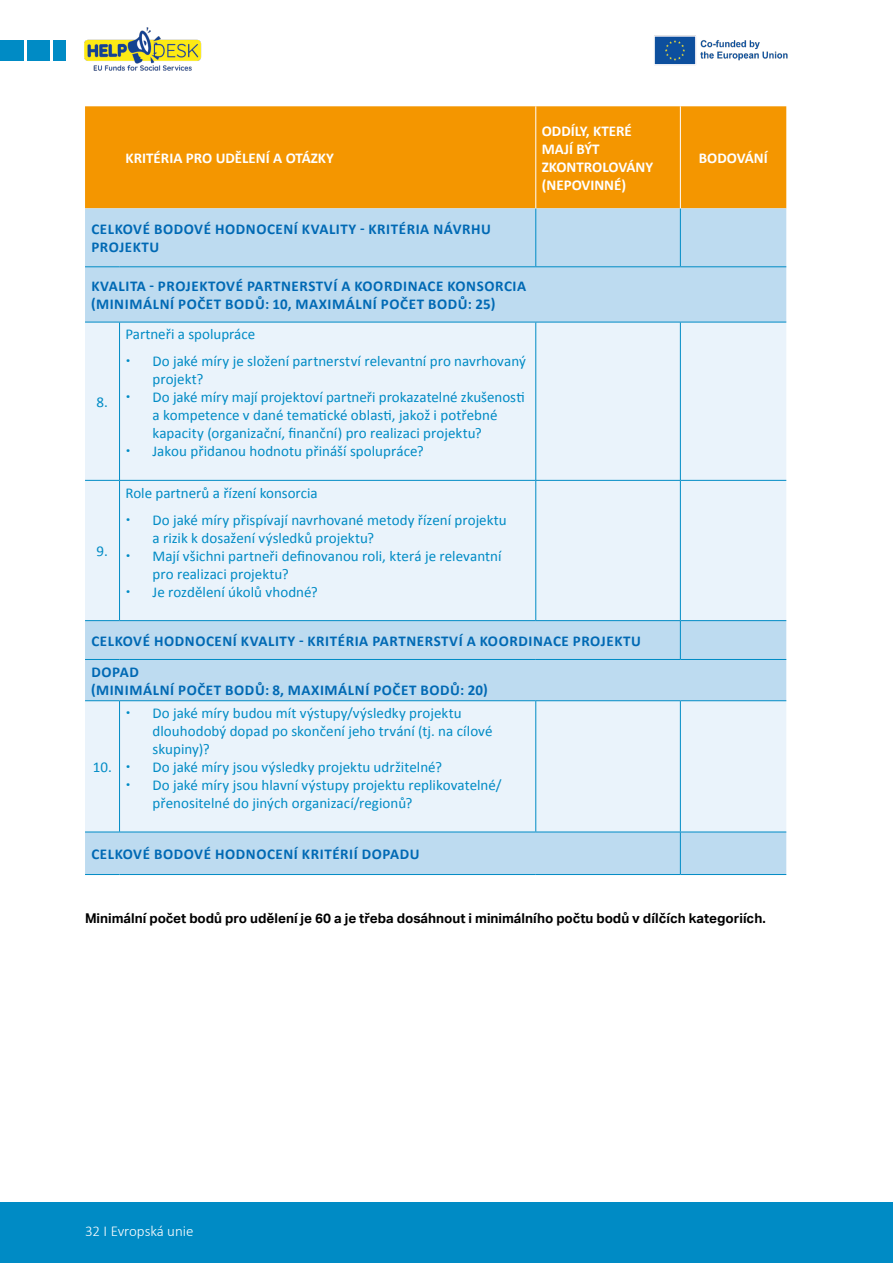
<style>
.page{position:relative;width:893px;height:1263px;background:#fff}
.page>*{position:absolute;margin:0;border:0;box-sizing:border-box;transform-origin:0 0}
.t1{font:15px/18px "Calibri";color:#008bc5}
.t2{font:700 15px/18px "Calibri";letter-spacing:.04em;color:#0069b4}
.t3{font:700 15px/18px "Calibri";color:#fff}
.t4{font:300 15px "Calibri";color:#fff}
.t5{font:700 13.5px "Aktiv Grotesk";color:#000}
</style>
<div class="page">
<div style="left:0;top:1202px;width:893px;height:61px;background:#008bc5"></div>
<div style="left:0;top:40px;width:23px;height:21px;background:#008bc5"></div>
<div style="left:27px;top:40px;width:22px;height:21px;background:#008bc5"></div>
<div style="left:53px;top:40px;width:13px;height:21px;background:#008bc5"></div>
<img style="left:654px;top:36px;width:134px;height:29px">
<img style="left:84px;top:27px;width:118px;height:44px">
<div style="left:85px;top:106px;width:701px;height:102px;background:#f49600"></div>
<div style="left:85px;top:208px;width:701px;height:666px;background:#bddbf0"></div>
<svg style="left:85px;top:323px;width:701px;height:509px;background:#e2eff9"></svg>
<hr style="left:535px;top:208px;width:1px;height:58px;background:#008bc5">
<hr style="left:680px;top:208px;width:1px;height:58px;background:#008bc5">
<hr style="left:85px;top:266px;width:35px;height:1px;background:#008bc5">
<hr style="left:120px;top:266px;width:416px;height:1px;background:#008bc5">
<hr style="left:536px;top:266px;width:144px;height:1px;background:#008bc5">
<hr style="left:680px;top:266px;width:106px;height:1px;background:#008bc5">
<hr style="left:85px;top:322px;width:35px;height:1px;background:#008bc5">
<hr style="left:120px;top:322px;width:416px;height:1px;background:#008bc5">
<hr style="left:119px;top:322px;width:1px;height:158px;background:#008bc5">
<hr style="left:536px;top:322px;width:144px;height:1px;background:#008bc5">
<hr style="left:535px;top:322px;width:1px;height:158px;background:#008bc5">
<hr style="left:680px;top:322px;width:106px;height:1px;background:#008bc5">
<hr style="left:680px;top:322px;width:1px;height:158px;background:#008bc5">
<hr style="left:85px;top:480px;width:35px;height:1px;background:#008bc5">
<hr style="left:120px;top:480px;width:416px;height:1px;background:#008bc5">
<hr style="left:119px;top:481px;width:1px;height:139px;background:#008bc5">
<hr style="left:536px;top:480px;width:144px;height:1px;background:#008bc5">
<hr style="left:535px;top:481px;width:1px;height:139px;background:#008bc5">
<hr style="left:680px;top:480px;width:106px;height:1px;background:#008bc5">
<hr style="left:680px;top:481px;width:1px;height:139px;background:#008bc5">
<hr style="left:85px;top:620px;width:35px;height:1px;background:#008bc5">
<hr style="left:120px;top:620px;width:416px;height:1px;background:#008bc5">
<hr style="left:536px;top:620px;width:144px;height:1px;background:#008bc5">
<hr style="left:680px;top:620px;width:106px;height:1px;background:#008bc5">
<hr style="left:680px;top:621px;width:1px;height:38px;background:#008bc5">
<hr style="left:85px;top:659px;width:35px;height:1px;background:#008bc5">
<hr style="left:120px;top:659px;width:416px;height:1px;background:#008bc5">
<hr style="left:536px;top:659px;width:144px;height:1px;background:#008bc5">
<hr style="left:680px;top:659px;width:106px;height:1px;background:#008bc5">
<hr style="left:85px;top:700px;width:35px;height:1px;background:#008bc5">
<hr style="left:120px;top:700px;width:416px;height:1px;background:#008bc5">
<hr style="left:119px;top:701px;width:1px;height:131px;background:#008bc5">
<hr style="left:536px;top:700px;width:144px;height:1px;background:#008bc5">
<hr style="left:535px;top:701px;width:1px;height:131px;background:#008bc5">
<hr style="left:680px;top:700px;width:106px;height:1px;background:#008bc5">
<hr style="left:680px;top:701px;width:1px;height:131px;background:#008bc5">
<hr style="left:85px;top:832px;width:35px;height:1px;background:#008bc5">
<hr style="left:120px;top:832px;width:416px;height:1px;background:#008bc5">
<hr style="left:536px;top:832px;width:144px;height:1px;background:#008bc5">
<hr style="left:680px;top:832px;width:106px;height:1px;background:#008bc5">
<hr style="left:680px;top:832px;width:1px;height:42px;background:#008bc5">
<hr style="left:85px;top:874px;width:35px;height:1px;background:#008bc5">
<hr style="left:120px;top:874px;width:416px;height:1px;background:#008bc5">
<hr style="left:536px;top:874px;width:144px;height:1px;background:#008bc5">
<hr style="left:680px;top:874px;width:106px;height:1px;background:#008bc5">
<hr style="left:535px;top:106px;width:1px;height:102px;background:#fff">
<hr style="left:680px;top:106px;width:1px;height:102px;background:#fff">
<p class="t3" style="left:126px;top:148px;width:210px">KRITÉRIA PRO UDĚLENÍ A OTÁZKY</p>
<p class="t2" style="left:91px;top:220px;width:401px">CELKOVÉ BODOVÉ HODNOCENÍ KVALITY - KRITÉRIA NÁVRHU<br>PROJEKTU</p>
<p class="t2" style="left:91px;top:277px;width:437px">KVALITA - PROJEKTOVÉ PARTNERSTVÍ A KOORDINACE KONSORCIA (MINIMÁLNÍ POČET BODŮ: 10, MAXIMÁLNÍ POČET BODŮ: 25)</p>
<p class="t1" style="left:97px;top:392px;width:13px">8.</p>
<p class="t1" style="left:153px;top:320px;width:375px;line-height:27px;text-indent:-27px">Partneři a spolupráce<br>Do jaké míry je složení partnerství relevantní pro navrhovaný</p>
<p class="t1" style="left:153px;top:370px;width:374px">projekt?<br>Do jaké míry mají projektoví partneři prokazatelné zkušenosti a kompetence v dané tematické oblasti, jakož i potřebné kapacity (organizační, finanční) pro realizaci projektu?<br>Jakou přidanou hodnotu přináší spolupráce?</p>
<p class="t3" style="left:542px;top:121px;width:113px">ODDÍLY, KTERÉ<br>MAJÍ BÝT<br>ZKONTROLOVÁNY (NEPOVINNÉ)</p>
<p class="t1" style="left:153px;top:479px;width:356px;line-height:27px;text-indent:-27px">Role partnerů a řízení konsorcia<br>Do jaké míry přispívají navrhované metody řízení projektu</p>
<p class="t1" style="left:153px;top:528px;width:350px">a rizik k dosažení výsledků projektu?<br>Mají všichni partneři definovanou roli, která je relevantní pro realizaci projektu?<br>Je rozdělení úkolů vhodné?</p>
<p class="t2" style="left:91px;top:625px;width:551px;line-height:31px">CELKOVÉ HODNOCENÍ KVALITY - KRITÉRIA PARTNERSTVÍ A KOORDINACE PROJEKTU<br>DOPAD</p>
<p class="t2" style="left:91px;top:680px;width:398px">(MINIMÁLNÍ POČET BODŮ: 8, MAXIMÁLNÍ POČET BODŮ: 20)</p>
<p class="t1" style="left:97px;top:542px;width:13px">9.</p>
<p class="t1" style="left:153px;top:704px;width:351px">Do jaké míry budou mít výstupy/výsledky projektu dlouhodobý dopad po skončení jeho trvání (tj. na cílové skupiny)?<br>Do jaké míry jsou výsledky projektu udržitelné?<br>Do jaké míry jsou hlavní výstupy projektu replikovatelné/ přenositelné do jiných organizací/regionů?</p>
<p class="t2" style="left:91px;top:844px;width:330px">CELKOVÉ BODOVÉ HODNOCENÍ KRITÉRIÍ DOPADU</p>
<p class="t1" style="left:93px;top:758px;width:20px">10.</p>
<p class="t3" style="left:699px;top:148px;width:70px">BODOVÁNÍ</p>
<p class="t5" style="left:85px;top:910px;width:682px">Minimální počet bodů pro udělení je 60 a je třeba dosáhnout i minimálního počtu bodů v dílčích kategoriích.</p>
<p class="t4" style="left:85px;top:1221px;width:110px">32 I Evropská unie</p>
</div>
